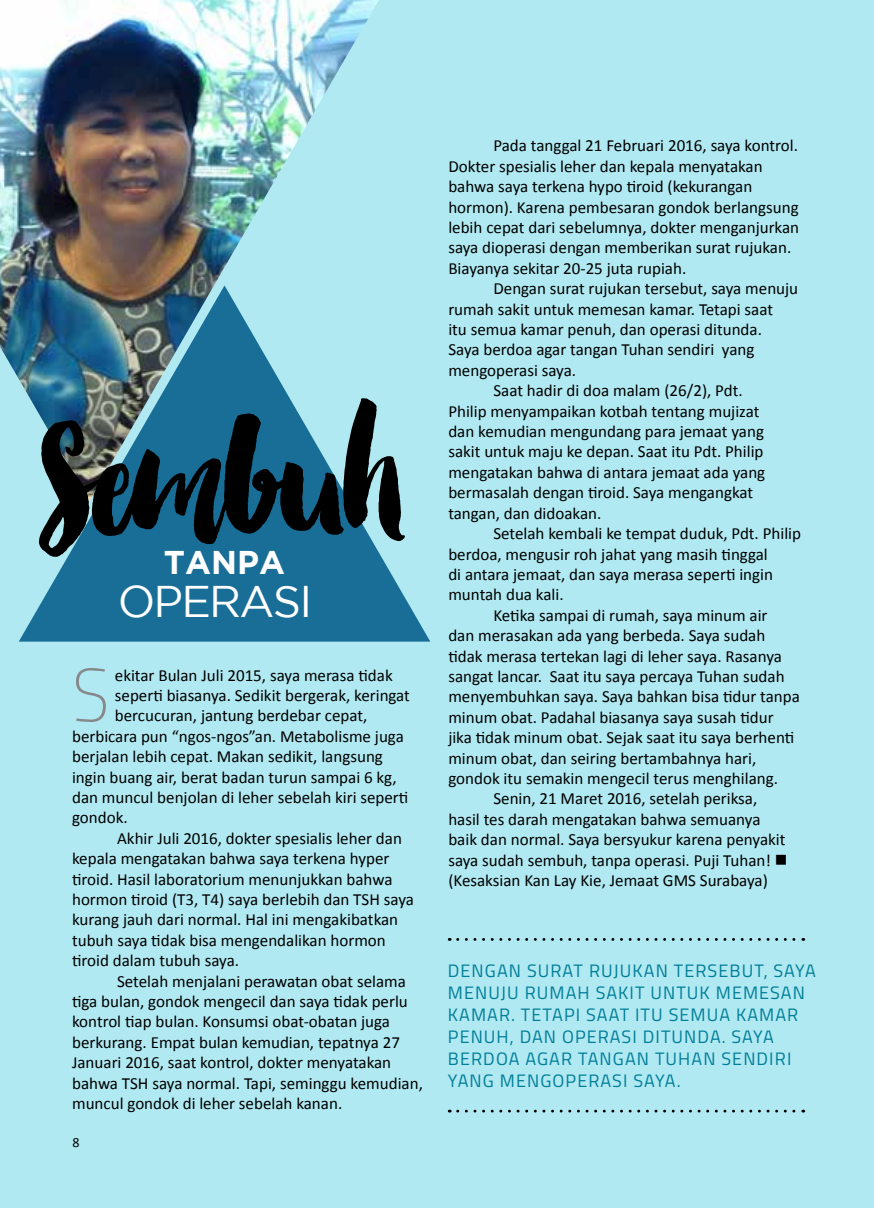
<style>
.page{position:relative;width:874px;height:1208px;background:#fff}
.page>*{position:absolute;margin:0;border:0;box-sizing:border-box;transform-origin:0 0}
.t1{font:213px "Smitten";letter-spacing:.015em;color:#000}
.t2{font:75.2px "Titillium Thin Upright";color:#86888a}
.t3{font:44.2px "Gotham";letter-spacing:-.04em;color:#fff}
.t4{font:700 32.8px "Gotham";color:#fff}
.t5{font:18px/22px "Titillium";letter-spacing:.06em;color:#007d98}
.t6{font:17px/20.4px "Calibri";color:#000}
.t7{font:14px "Calibri";color:#000}
</style>
<div class="page">
<div style="left:0;top:0;width:873px;height:1208px;background:#b0e9f1"></div>
<img style="left:0;top:0;width:379px;height:379px">
<svg style="left:19px;top:285px;width:411px;height:356px;fill:#196e97"></svg>
<svg style="left:457px;top:938px;width:346px;height:2px"></svg>
<svg style="left:457px;top:1109px;width:346px;height:3px"></svg>
<h1 class="t1" style="left:39px;top:399px;width:363px">Sembuh</h1>
<h3 class="t4" style="left:164px;top:543px;width:122px">TANPA</h3>
<h3 class="t3" style="left:118px;top:577px;width:196px">OPERASI</h3>
<h2 class="t2" style="left:72px;top:641px;width:39px">S</h2>
<p class="t6" style="left:115px;top:665px;width:279px">ekitar Bulan Juli 2015, saya merasa tidak</p>
<p class="t6" style="left:115px;top:685px;width:296px">seperti biasanya. Sedikit bergerak, keringat</p>
<p class="t6" style="left:115px;top:705px;width:254px">bercucuran, jantung berdebar cepat,</p>
<p class="t6" style="left:72px;top:726px;width:333px">berbicara pun “ngos-ngos”an. Metabolisme juga</p>
<p class="t6" style="left:72px;top:746px;width:312px">berjalan lebih cepat. Makan sedikit, langsung</p>
<p class="t6" style="left:72px;top:767px;width:326px">ingin buang air, berat badan turun sampai 6 kg,</p>
<p class="t6" style="left:72px;top:787px;width:337px">dan muncul benjolan di leher sebelah kiri seperti</p>
<p class="t6" style="left:72px;top:807px;width:57px">gondok.</p>
<p class="t6" style="left:117px;top:828px;width:286px">Akhir Juli 2016, dokter spesialis leher dan</p>
<p class="t6" style="left:72px;top:848px;width:319px">kepala mengatakan bahwa saya terkena hyper</p>
<p class="t6" style="left:72px;top:869px;width:322px">tiroid. Hasil laboratorium menunjukkan bahwa</p>
<p class="t6" style="left:72px;top:889px;width:343px">hormon tiroid (T3, T4) saya berlebih dan TSH saya</p>
<p class="t6" style="left:72px;top:909px;width:327px">kurang jauh dari normal. Hal ini mengakibatkan</p>
<p class="t6" style="left:72px;top:930px;width:315px">tubuh saya tidak bisa mengendalikan hormon</p>
<p class="t6" style="left:72px;top:950px;width:168px">tiroid dalam tubuh saya.</p>
<p class="t6" style="left:117px;top:971px;width:290px">Setelah menjalani perawatan obat selama</p>
<p class="t6" style="left:72px;top:991px;width:337px">tiga bulan, gondok mengecil dan saya tidak perlu</p>
<p class="t6" style="left:72px;top:1011px;width:319px">kontrol tiap bulan. Konsumsi obat-obatan juga</p>
<p class="t6" style="left:72px;top:1032px;width:329px">berkurang. Empat bulan kemudian, tepatnya 27</p>
<p class="t6" style="left:72px;top:1052px;width:320px">Januari 2016, saat kontrol, dokter menyatakan</p>
<p class="t6" style="left:72px;top:1073px;width:352px">bahwa TSH saya normal. Tapi, seminggu kemudian,</p>
<p class="t6" style="left:72px;top:1093px;width:271px">muncul gondok di leher sebelah kanan.</p>
<p class="t7" style="left:72px;top:1133px;width:9px">8</p>
<p class="t6" style="left:448px;top:136px;width:352px;text-indent:45px">Pada tanggal 21 Februari 2016, saya kontrol.<br>Dokter spesialis leher dan kepala menyatakan bahwa saya terkena hypo tiroid (kekurangan hormon). Karena pembesaran gondok berlangsung lebih cepat dari sebelumnya, dokter menganjurkan saya dioperasi dengan memberikan surat rujukan.<br>Biayanya sekitar 20-25 juta rupiah.</p>
<p class="t6" style="left:493px;top:278px;width:306px">Dengan surat rujukan tersebut, saya menuju</p>
<p class="t6" style="left:448px;top:299px;width:326px">rumah sakit untuk memesan kamar. Tetapi saat</p>
<p class="t6" style="left:448px;top:319px;width:315px">itu semua kamar penuh, dan operasi ditunda.</p>
<p class="t6" style="left:448px;top:340px;width:307px">Saya berdoa agar tangan Tuhan sendiri yang</p>
<p class="t6" style="left:448px;top:360px;width:129px">mengoperasi saya.</p>
<p class="t6" style="left:493px;top:380px;width:251px">Saat hadir di doa malam (26/2), Pdt.</p>
<p class="t6" style="left:448px;top:401px;width:312px">Philip menyampaikan kotbah tentang mujizat</p>
<p class="t6" style="left:448px;top:421px;width:317px">dan kemudian mengundang para jemaat yang</p>
<p class="t6" style="left:448px;top:442px;width:316px">sakit untuk maju ke depan. Saat itu Pdt. Philip</p>
<p class="t6" style="left:448px;top:462px;width:318px">mengatakan bahwa di antara jemaat ada yang</p>
<p class="t6" style="left:448px;top:482px;width:306px">bermasalah dengan tiroid. Saya mengangkat</p>
<p class="t6" style="left:448px;top:503px;width:154px">tangan, dan didoakan.</p>
<p class="t6" style="left:493px;top:523px;width:309px">Setelah kembali ke tempat duduk, Pdt. Philip</p>
<p class="t6" style="left:448px;top:544px;width:321px">berdoa, mengusir roh jahat yang masih tinggal</p>
<p class="t6" style="left:448px;top:564px;width:326px">di antara jemaat, dan saya merasa seperti ingin</p>
<p class="t6" style="left:448px;top:584px;width:117px">muntah dua kali.</p>
<p class="t6" style="left:493px;top:605px;width:275px">Ketika sampai di rumah, saya minum air</p>
<p class="t6" style="left:448px;top:625px;width:318px">dan merasakan ada yang berbeda. Saya sudah</p>
<p class="t6" style="left:448px;top:646px;width:335px">tidak merasa tertekan lagi di leher saya. Rasanya</p>
<p class="t6" style="left:448px;top:666px;width:337px">sangat lancar. Saat itu saya percaya Tuhan sudah</p>
<p class="t6" style="left:448px;top:686px;width:353px">menyembuhkan saya. Saya bahkan bisa tidur tanpa</p>
<p class="t6" style="left:448px;top:707px;width:327px">minum obat. Padahal biasanya saya susah tidur</p>
<p class="t6" style="left:448px;top:727px;width:347px">jika tidak minum obat. Sejak saat itu saya berhenti</p>
<p class="t6" style="left:448px;top:748px;width:309px">minum obat, dan seiring bertambahnya hari,</p>
<p class="t6" style="left:448px;top:768px;width:331px">gondok itu semakin mengecil terus menghilang.</p>
<p class="t6" style="left:493px;top:788px;width:265px">Senin, 21 Maret 2016, setelah periksa,</p>
<p class="t6" style="left:448px;top:809px;width:313px">hasil tes darah mengatakan bahwa semuanya</p>
<p class="t6" style="left:448px;top:829px;width:338px">baik dan normal. Saya bersyukur karena penyakit</p>
<p class="t6" style="left:448px;top:850px;width:340px">saya sudah sembuh, tanpa operasi. Puji Tuhan! ■</p>
<p class="t6" style="left:448px;top:870px;width:321px">(Kesaksian Kan Lay Kie, Jemaat GMS Surabaya)</p>
<p class="t5" style="left:447px;top:958px;width:369px">DENGAN SURAT RUJUKAN TERSEBUT, SAYA<br>M ENUJU RUMAH SAKIT UNTUK M EM ESAN<br>KAMAR. TETAPI SAAT ITU SEM UA KAMAR<br>PENUH, DAN OPERASI DITUNDA. SAYA<br>BERDOA AGAR TANGAN TUHAN SENDIRI<br>YANG M ENGOPERASI SAYA.</p>
</div>
